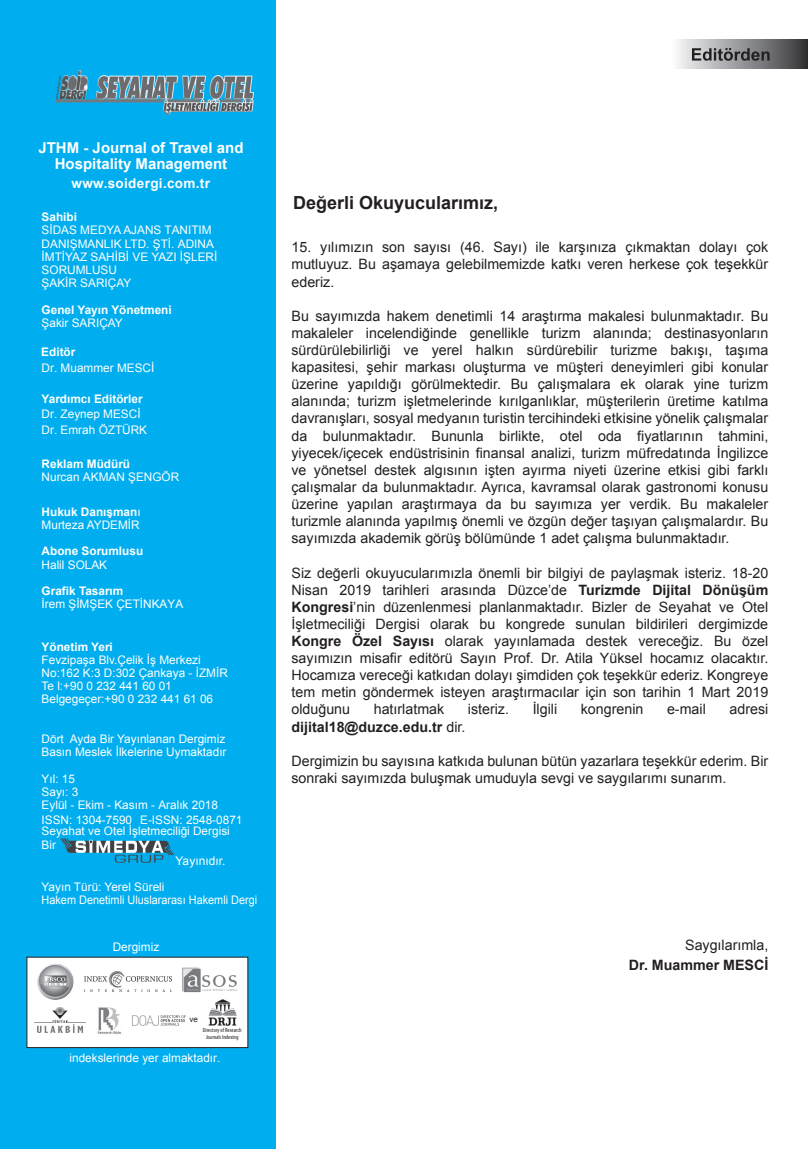
<style>
.page{position:relative;width:808px;height:1149px;background:#fff}
.page>*{position:absolute;margin:0;border:0;box-sizing:border-box;transform-origin:0 0}
.t1{font:700 18px "Arial";color:#231f20}
.t2{font:700 15px/16.5px "Arial";color:#fff;text-align:center}
.t3{font:14.25px/17.1px "Arial";color:#231f20;text-align:justify}
.t4{font:700 14.25px/19.5px "Arial";color:#231f20;text-align:right}
.t5{font:700 13.5px "Arial";letter-spacing:.025em;color:#fff}
.t6{font:12px "Arial";color:#fff}
.t7{font:11.85px/13.2px "Arial";color:#fff}
.t8{font:700 11.85px/13.2px "Arial";color:#fff}
.t9{font:11.85px "Arial";color:#fff;scale:.92 1}
.t10{font:7.95px "Arial";color:#231f20}
.t11{font:condensed 6px/6.4px "Myriad Pro";color:#231f20;text-align:center}
.s1{font-weight:700}
.s2{font-weight:400}
</style>
<div class="page">
<div style="left:0;top:0;width:276px;height:1148px;background:#00aeef"></div>
<img style="left:56px;top:70px;width:197px;height:44px">
<img style="left:61px;top:838px;width:113px;height:24px">
<svg style="left:678px;top:39px;width:130px;height:29px;background:#8c8d8f"></svg>
<svg style="left:692px;top:48px;width:81px;height:13px"></svg>
<div style="left:27px;top:956px;width:221px;height:91px;background:#fff"></div>
<img style="left:182px;top:967px;width:55px;height:26px">
<img style="left:37px;top:963px;width:37px;height:36px;border-radius:18px">
<img style="left:84px;top:971px;width:87px;height:20px">
<img style="left:34px;top:1007px;width:51px;height:25px">
<img style="left:97px;top:1007px;width:24px;height:27px">
<img style="left:132px;top:1015px;width:54px;height:11px">
<img style="left:208px;top:999px;width:29px;height:27px">
<p class="t2" style="left:38px;top:139px;width:207px">JTHM - Journal of Travel and<br>Hospitality Management</p>
<p class="t5" style="left:72px;top:174px;width:140px">www.soidergi.com.tr</p>
<p class="t7" style="left:42px;top:210px;width:177px"><span class="s1">Sahibi<br></span>SİDAS MEDYA AJANS TANITIM<br>DANIŞMANLIK LTD. ŞTİ. ADINA<br>İMTİYAZ SAHİBİ VE YAZI İŞLERİ<br>SORUMLUSU<br>ŞAKİR SARIÇAY</p>
<p class="t8" style="left:42px;top:303px;width:132px">Genel Yayın Yönetmeni<br><span class="s2">Şakir SARIÇAY</span></p>
<p class="t7" style="left:41px;top:344px;width:115px;line-height:15.8px"><span class="s1">Editör<br></span>Dr. Muammer MESCİ</p>
<p class="t7" style="left:42px;top:406px;width:107px;line-height:16px">Dr. Zeynep MESCİ<br>Dr. Emrah ÖZTÜRK</p>
<p class="t8" style="left:42px;top:392px;width:102px">Yardımcı Editörler</p>
<p class="t7" style="left:42px;top:457px;width:139px"><span class="s1">Reklam Müdürü<br></span>Nurcan AKMAN ŞENGÖR</p>
<p class="t7" style="left:42px;top:505px;width:101px"><span class="s1">Hukuk Danışman</span>ı<br>Murteza AYDEMİR</p>
<p class="t8" style="left:42px;top:545px;width:103px">Abone Sorumlusu<br><span class="s2">Halil SOLAK</span></p>
<p class="t7" style="left:42px;top:584px;width:143px"><span class="s1">Grafik Tasarım<br></span>İrem ŞİMŞEK ÇETİNKAYA</p>
<p class="t7" style="left:42px;top:640px;width:188px"><span class="s1">Yönetim Yeri<br></span>Fevzipaşa Blv.Çelik İş Merkezi<br>No:162 K:3 D:302 Çankaya - İZMİR<br>Te l:+90 0 232 441 60 01<br>Belgegeçer:+90 0 232 441 61 06</p>
<p class="t7" style="left:42px;top:732px;width:186px">Dört Ayda Bir Yayınlanan Dergimiz<br>Basın Meslek İlkelerine Uymaktadır</p>
<p class="t7" style="left:42px;top:771px;width:178px">Yıl: 15<br>Sayı: 3<br>Eylül - Ekim - Kasım - Aralık 2018</p>
<p class="t7" style="left:42px;top:813px;width:202px;line-height:11.7px">ISSN: 1304-7590 E-ISSN: 2548-0871<br>Seyahat ve Otel İşletmeciliği Dergisi</p>
<p class="t7" style="left:42px;top:837px;width:16px">Bir</p>
<p class="t6" style="left:176px;top:853px;width:51px">Yayınıdır.</p>
<p class="t7" style="left:42px;top:880px;width:124px">Yayın Türü: Yerel Süreli</p>
<p class="t9" style="left:42px;top:892px;width:236px">Hakem Denetimli Uluslararası Hakemli Dergi</p>
<p class="t7" style="left:113px;top:939px;width:48px">Dergimiz</p>
<p class="t10" style="left:190px;top:1013px;width:10px">ve</p>
<p class="t11" style="left:203px;top:1026px;width:40px">Directory of Research<br>Journals Indexing</p>
<p class="t7" style="left:70px;top:1051px;width:152px">indekslerinde yer almaktadır.</p>
<p class="t1" style="left:293px;top:190px;width:207px">Değerli Okuyucularımız,</p>
<p class="t3" style="left:291px;top:239px;width:478px">15. yılımızın son sayısı (46. Sayı) ile karşınıza çıkmaktan dolayı çok mutluyuz. Bu aşamaya gelebilmemizde katkı veren herkese çok teşekkür ederiz.</p>
<p class="t3" style="left:291px;top:307px;width:478px">Bu sayımızda hakem denetimli 14 araştırma makalesi bulunmaktadır. Bu makaleler incelendiğinde genellikle turizm alanında; destinasyonların sürdürülebilirliği ve yerel halkın sürdürebilir turizme bakışı, taşıma kapasitesi, şehir markası oluşturma ve müşteri deneyimleri gibi konular üzerine yapıldığı görülmektedir. Bu çalışmalara ek olarak yine turizm alanında; turizm işletmelerinde kırılganlıklar, müşterilerin üretime katılma davranışları, sosyal medyanın turistin tercihindeki etkisine yönelik çalışmalar da bulunmaktadır. Bununla birlikte, otel oda fiyatlarının tahmini, yiyecek/içecek endüstrisinin finansal analizi, turizm müfredatında İngilizce ve yönetsel destek algısının işten ayırma niyeti üzerine etkisi gibi farklı çalışmalar da bulunmaktadır. Ayrıca, kavramsal olarak gastronomi konusu üzerine yapılan araştırmaya da bu sayımıza yer verdik. Bu makaleler turizmle alanında yapılmış önemli ve özgün değer taşıyan çalışmalardır. Bu sayımızda akademik görüş bölümünde 1 adet çalışma bulunmaktadır.</p>
<p class="t3" style="left:291px;top:564px;width:478px">Siz değerli okuyucularımızla önemli bir bilgiyi de paylaşmak isteriz. 18-20<br>Nisan 2019 tarihleri arasında Düzce’de <span class="s1">Turizmde Dijital Dönüşüm Kongresi</span>’nin düzenlenmesi planlanmaktadır. Bizler de Seyahat ve Otel İşletmeciliği Dergisi olarak bu kongrede sunulan bildirileri dergimizde <span class="s1">Kongre Özel Sayısı</span> olarak yayınlamada destek vereceğiz. Bu özel sayımızın misafir editörü Sayın Prof. Dr. Atila Yüksel hocamız olacaktır.<br>Hocamıza vereceği katkıdan dolayı şimdiden çok teşekkür ederiz. Kongreye tem metin göndermek isteyen araştırmacılar için son tarihin 1 Mart 2019 olduğunu</p>
<p class="t3" style="left:374px;top:700px;width:72px">hatırlatmak</p>
<p class="t3" style="left:468px;top:700px;width:43px">isteriz.</p>
<p class="t3" style="left:533px;top:700px;width:26px">İlgili</p>
<p class="t3" style="left:581px;top:700px;width:64px">kongrenin</p>
<p class="t3" style="left:667px;top:700px;width:40px">e-mail</p>
<p class="t3" style="left:729px;top:700px;width:40px">adresi</p>
<p class="t4" style="left:291px;top:717px;width:175px">dijital18@duzce.edu.tr <span class="s2">dir.</span></p>
<p class="t3" style="left:291px;top:752px;width:478px">Dergimizin bu sayısına katkıda bulunan bütün yazarlara teşekkür ederim. Bir sonraki sayımızda buluşmak umuduyla sevgi ve saygılarımı sunarım.</p>
<p class="t4" style="left:629px;top:935px;width:141px"><span class="s2">Saygılarımla,<br></span>Dr. Muammer MESCİ</p>
</div>
